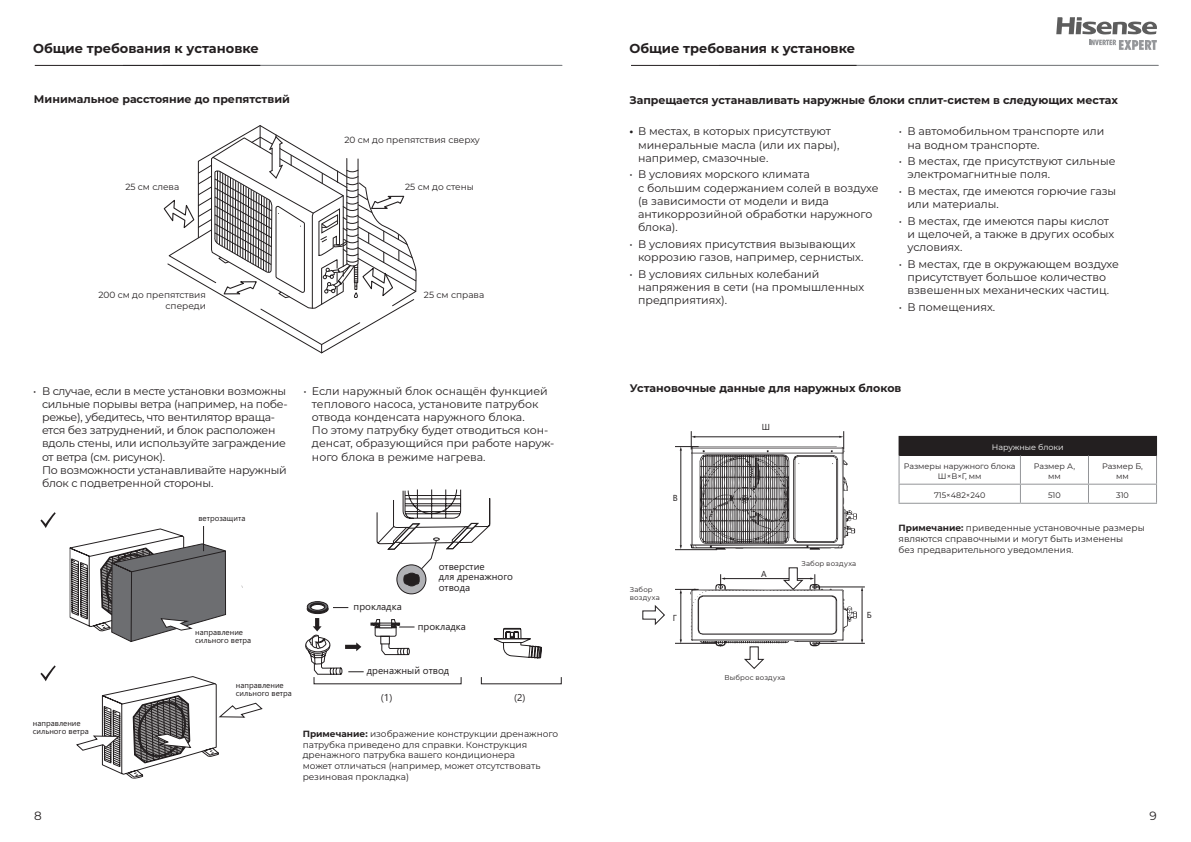
<style>
.page{position:relative;width:1191px;height:842px;background:#fff}
.page>*{position:absolute;margin:0;border:0;box-sizing:border-box;transform-origin:0 0}
.t1{font:700 13px "Montserrat";color:#231f20}
.t2{font:12px "Montserrat";color:#231f20}
.t3{font:11px/13.2px "Montserrat";color:#231f20}
.t4{font:11px/13.2px "Montserrat";letter-spacing:-.02em;color:#231f20}
.t5{font:700 11px "Montserrat";color:#231f20}
.t6{font:9.9px/9.8px "Segoe UI";color:#231f20}
.t7{font:9px/10.8px "Montserrat";color:#231f20}
.t8{font:8.7px "Segoe UI";color:#231f20}
.t9{font:8px/9.6px "Montserrat";color:#231f20;text-align:center}
.t10{font:8px "Montserrat";color:#fff}
.t11{font:7.9px/7.8px "Segoe UI";color:#231f20}
.t12{font:7px/8.4px "Montserrat";letter-spacing:.015em;color:#231f20}
.s1{font-weight:700}
</style>
<div class="page">
<svg style="left:1089px;top:40px;width:67px;height:10px"></svg>
<svg style="left:1056px;top:17px;width:101px;height:17px"></svg>
<svg style="left:397px;top:565px;width:29px;height:29px"></svg>
<div style="left:397px;top:565px;width:29px;height:29px;border:1px solid #231f20;border-radius:50%"></div>
<svg style="left:376px;top:489px;width:114px;height:98px"></svg>
<svg style="left:305px;top:601px;width:256px;height:83px"></svg>
<hr style="left:123px;top:65px;width:439px;height:1px;background:#808285">
<hr style="left:35px;top:65px;width:225px;height:1px;background:#231f20">
<svg style="left:163px;top:125px;width:254px;height:229px"></svg>
<svg style="left:40px;top:665px;width:16px;height:16px"></svg>
<svg style="left:40px;top:512px;width:16px;height:16px"></svg>
<svg style="left:69px;top:526px;width:157px;height:116px"></svg>
<svg style="left:76px;top:676px;width:186px;height:103px"></svg>
<hr style="left:719px;top:65px;width:439px;height:1px;background:#808285">
<hr style="left:631px;top:65px;width:225px;height:1px;background:#231f20">
<svg style="left:675px;top:431px;width:181px;height:119px"></svg>
<hr style="left:813px;top:587px;width:52px;height:1px;background:#231f20">
<hr style="left:813px;top:643px;width:52px;height:1px;background:#231f20">
<svg style="left:642px;top:605px;width:23px;height:20px"></svg>
<svg style="left:675px;top:567px;width:188px;height:102px"></svg>
<div style="left:899px;top:436px;width:257px;height:19px;background:#231f20"></div>
<hr style="left:898px;top:484px;width:122px;height:1px;background:#939598">
<hr style="left:1020px;top:484px;width:68px;height:1px;background:#939598">
<svg style="left:1020px;top:455px;width:1px;height:48px"></svg>
<hr style="left:1088px;top:484px;width:69px;height:1px;background:#939598">
<svg style="left:1088px;top:455px;width:1px;height:48px"></svg>
<hr style="left:898px;top:503px;width:122px;height:1px;background:#939598">
<hr style="left:1020px;top:503px;width:68px;height:1px;background:#939598">
<hr style="left:1088px;top:503px;width:69px;height:1px;background:#939598">
<hr style="left:898px;top:436px;width:122px;height:1px;background:#231f20">
<svg style="left:898px;top:437px;width:1px;height:66px"></svg>
<hr style="left:1088px;top:436px;width:69px;height:1px;background:#231f20">
<svg style="left:1156px;top:437px;width:1px;height:66px"></svg>
<p class="t1" style="left:33px;top:39px;width:227px">Общие требования к установке</p>
<p class="t5" style="left:34px;top:91px;width:257px">Минимальное расстояние до препятствий</p>
<p class="t7" style="left:125px;top:181px;width:55px">25 см слева</p>
<p class="t7" style="left:344px;top:134px;width:137px">20 cм до препятствия сверху</p>
<p class="t7" style="left:405px;top:181px;width:70px">25 см до стены</p>
<p class="t7" style="left:98px;top:289px;width:109px;text-align:right">200 cм до препятствия спереди</p>
<p class="t7" style="left:424px;top:289px;width:62px">25 см справа</p>
<p class="t4" style="left:42px;top:384px;width:247px;text-indent:-9px">• В случае, если в месте установки возможны сильные порывы ветра (например, на побе&shy;режье), убедитесь, что вентилятор враща&shy;ется без затруднений, и блок расположен вдоль стены, или используйте заграждение от ветра (см. рисунок).<br>По возможности устанавливайте наружный блок с подветренной стороны.</p>
<p class="t11" style="left:198px;top:513px;width:48px">ветрозащита</p>
<p class="t3" style="left:312px;top:384px;width:244px;text-indent:-9px">• Если наружный блок оснащён функцией теплового насоса, установите патрубок отвода конденсата наружного блока.<br>По этому патрубку будет отводиться кон&shy;денсат, образующийся при работе наруж&shy;ного блока в режиме нагрева.</p>
<p class="t11" style="left:33px;top:718px;width:57px">направление сильного ветра</p>
<p class="t11" style="left:195px;top:628px;width:57px">направление сильного ветра</p>
<p class="t11" style="left:236px;top:680px;width:57px">направление сильного ветра</p>
<p class="t6" style="left:354px;top:601px;width:50px">прокладка</p>
<p class="t6" style="left:439px;top:561px;width:76px">отверстие<br>для дренажного</p>
<p class="t6" style="left:439px;top:581px;width:33px">отвода</p>
<p class="t6" style="left:418px;top:621px;width:50px">прокладка</p>
<p class="t6" style="left:367px;top:665px;width:84px">дренажный отвод</p>
<p class="t6" style="left:381px;top:691px;width:13px">(1)</p>
<p class="t6" style="left:514px;top:691px;width:13px">(2)</p>
<p class="t7" style="left:303px;top:728px;width:257px"><span class="s1">Примечание:</span> изображение конструкции дренажного патрубка приведено для справки. Конструкция дренажного патрубка вашего кондиционера<br>может отличаться (например, может отсутствовать резиновая прокладка)</p>
<p class="t1" style="left:629px;top:39px;width:227px">Общие требования к установке</p>
<p class="t5" style="left:629px;top:92px;width:490px">Запрещается устанавливать наружные блоки сплит-систем в следующих местах</p>
<p class="t3" style="left:638px;top:124px;width:203px;text-indent:-9px"><span class="s1">•</span> В местах, в которых присутствуют минеральные масла (или их пары), например, смазочные.</p>
<p class="t3" style="left:638px;top:167px;width:242px;text-indent:-9px">• В условиях морского климата<br>с большим содержанием солей в воздухе (в зависимости от модели и вида антикоррозийной обработки наружного блока).</p>
<p class="t3" style="left:638px;top:237px;width:227px;text-indent:-9px">• В условиях присутствия вызывающих коррозию газов, например, сернистых.</p>
<p class="t3" style="left:638px;top:267px;width:228px;text-indent:-9px">• В условиях сильных колебаний напряжения в сети (на промышленных предприятиях).</p>
<p class="t3" style="left:907px;top:124px;width:198px;text-indent:-9px">• В автомобильном транспорте или на водном транспорте.</p>
<p class="t3" style="left:907px;top:154px;width:210px;text-indent:-9px">• В местах, где присутствуют сильные электромагнитные поля.</p>
<p class="t3" style="left:907px;top:184px;width:210px;text-indent:-9px">• В местах, где имеются горючие газы или материалы.</p>
<p class="t3" style="left:907px;top:214px;width:208px;text-indent:-9px">• В местах, где имеются пары кислот и щелочей, а также в других особых условиях.</p>
<p class="t3" style="left:899px;top:257px;width:222px;text-align:center">• В местах, где в окружающем воздухе присутствует большое количество взвешенных механических частиц.</p>
<p class="t3" style="left:899px;top:300px;width:98px">• В помещениях.</p>
<p class="t5" style="left:630px;top:380px;width:273px">Установочные данные для наружных блоков</p>
<p class="t8" style="left:673px;top:489px;width:6px">В</p>
<p class="t12" style="left:630px;top:585px;width:31px">Забор воздуха</p>
<p class="t8" style="left:673px;top:610px;width:6px">Г</p>
<p class="t8" style="left:762px;top:418px;width:10px">Ш</p>
<p class="t8" style="left:761px;top:565px;width:7px">А</p>
<p class="t12" style="left:801px;top:559px;width:56px">Забор воздуха</p>
<p class="t8" style="left:867px;top:607px;width:6px">Б</p>
<p class="t12" style="left:724px;top:673px;width:62px">Выброс воздуха</p>
<p class="t10" style="left:992px;top:441px;width:73px">Наружные блоки</p>
<p class="t9" style="left:904px;top:461px;width:113px">Размеры наружного блока<br>Ш×В×Г, мм</p>
<p class="t9" style="left:1033px;top:461px;width:43px">Размер А, мм</p>
<p class="t9" style="left:1102px;top:461px;width:42px">Размер Б, мм</p>
<p class="t9" style="left:934px;top:490px;width:53px">715×482×240</p>
<p class="t9" style="left:1048px;top:490px;width:14px">510</p>
<p class="t9" style="left:1116px;top:490px;width:14px">310</p>
<p class="t7" style="left:898px;top:522px;width:248px"><span class="s1">Примечание:</span> приведенные установочные размеры являются справочными и могут быть изменены<br>без предварительного уведомления.</p>
<p class="t2" style="left:34px;top:807px;width:9px">8</p>
<p class="t2" style="left:1149px;top:807px;width:9px">9</p>
</div>
